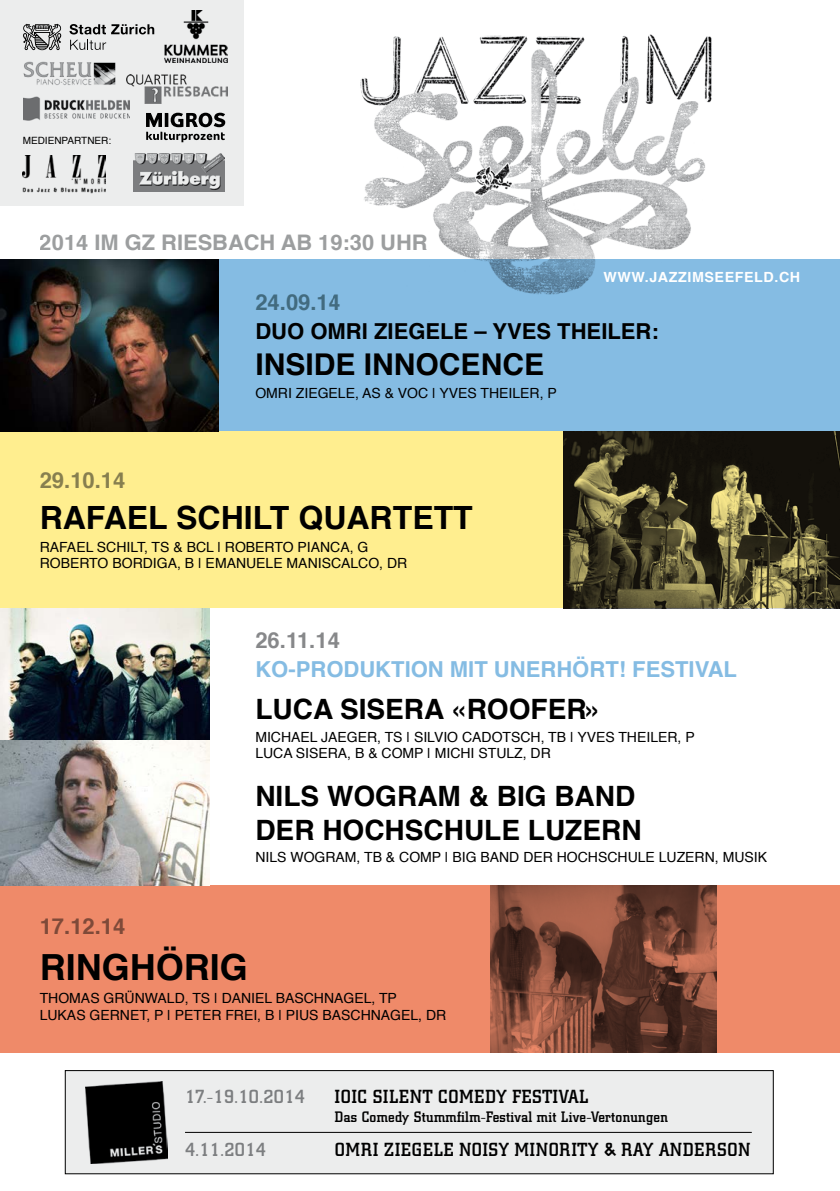
<style>
.page{position:relative;width:840px;height:1191px;background:#fff}
.page>*{position:absolute;margin:0;border:0;box-sizing:border-box;transform-origin:0 0}
.t1{font:700 36px "Helvetica";color:#000}
.t2{font:700 32px "Helvetica";color:#000}
.t3{font:700 30px "Helvetica";color:#000}
.t4{font:700 28px/33.6px "Helvetica";color:#000}
.t5{font:700 22px "Helvetica";color:#85bce3}
.t6{font:700 22px "Helvetica";color:#000}
.t7{font:700 22px "Helvetica";color:#426b7f}
.t8{font:700 22px "Helvetica";color:#877f4f}
.t9{font:700 22px "Helvetica";color:#87888a}
.t10{font:700 22px "Helvetica";color:#7f4a39}
.t11{font:700 21.4px "Helvetica";color:#9c9e9f}
.t12{font:500 18.8px "City";letter-spacing:.04em;color:#000}
.t13{font:500 18.8px "City";letter-spacing:.02em;color:#87888a}
.t14{font:500 15px "City";letter-spacing:.02em;color:#000}
.t15{font:14px/16.8px "Helvetica";color:#000}
.t16{font:700 14px "Helvetica";letter-spacing:.04em;color:#fff}
.t17{font:10px "Helvetica";color:#000}
</style>
<div class="page">
<div style="left:65px;top:1070px;width:707px;height:103px;background:#eceded"></div>
<div style="left:65px;top:1070px;width:708px;height:104px;border:1px solid #000"></div>
<div style="left:0;top:260px;width:839px;height:171px;background:#85bce3"></div>
<div style="left:0;top:431px;width:839px;height:177px;background:#ffee8f"></div>
<div style="left:0;top:885px;width:839px;height:167px;background:#ef8a69"></div>
<img style="left:333px;top:34px;width:383px;height:261px">
<img style="left:85px;top:1081px;width:82px;height:82px">
<hr style="left:185px;top:1132px;width:566px;height:1px;background:#000">
<img style="left:563px;top:431px;width:276px;height:177px">
<img style="left:490px;top:885px;width:226px;height:167px">
<img style="left:0;top:608px;width:209px;height:277px">
<img style="left:0;top:260px;width:218px;height:171px">
<svg style="left:0;top:0;width:244px;height:206px;background:#d0d1d1"></svg>
<p class="t17" style="left:23px;top:132px;width:90px">MEDIENPARTNER:</p>
<h3 class="t11" style="left:40px;top:225px;width:389px">2014 IM GZ RIESBACH AB 19:30 UHR</h3>
<p class="t16" style="left:603px;top:265px;width:198px">WWW.JAZZIMSEEFELD.CH</p>
<h3 class="t7" style="left:255px;top:284px;width:87px">24.09.14</h3>
<h3 class="t6" style="left:255px;top:313px;width:405px">DUO OMRI ZIEGELE – YVES THEILER:</h3>
<h3 class="t3" style="left:255px;top:340px;width:290px">INSIDE INNOCENCE</h3>
<p class="t15" style="left:255px;top:385px;width:303px">OMRI ZIEGELE, AS &amp; VOC | YVES THEILER, P</p>
<h3 class="t8" style="left:40px;top:462px;width:87px">29.10.14</h3>
<h2 class="t2" style="left:40px;top:492px;width:434px">RAFAEL SCHILT QUARTETT</h2>
<p class="t15" style="left:40px;top:538px;width:369px">RAFAEL SCHILT, TS &amp; BCL | ROBERTO PIANCA, G<br>ROBERTO BORDIGA, B | EMANUELE MANISCALCO, DR</p>
<h3 class="t9" style="left:255px;top:622px;width:86px">26.11.14</h3>
<h3 class="t5" style="left:255px;top:651px;width:483px">KO-PRODUKTION MIT UNERHÖRT! FESTIVAL</h3>
<h3 class="t4" style="left:255px;top:693px;width:348px">LUCA SISERA «ROOFER»</h3>
<p class="t15" style="left:255px;top:728px;width:440px">MICHAEL JAEGER, TS | SILVIO CADOTSCH, TB | YVES THEILER, P<br>LUCA SISERA, B &amp; COMP | MICHI STULZ, DR</p>
<h3 class="t4" style="left:255px;top:780px;width:387px">NILS WOGRAM &amp; BIG BAND<br>DER HOCHSCHULE LUZERN</h3>
<p class="t15" style="left:255px;top:849px;width:513px">NILS WOGRAM, TB &amp; COMP | BIG BAND DER HOCHSCHULE LUZERN, MUSIK</p>
<h3 class="t10" style="left:40px;top:908px;width:87px">17.12.14</h3>
<h1 class="t1" style="left:40px;top:938px;width:210px">RINGHÖRIG</h1>
<p class="t15" style="left:40px;top:990px;width:408px">THOMAS GRÜNWALD, TS | DANIEL BASCHNAGEL, TP<br>LUKAS GERNET, P | PETER FREI, B | PIUS BASCHNAGEL, DR</p>
<h3 class="t13" style="left:185px;top:1086px;width:121px">17.-19.10.2014</h3>
<h3 class="t12" style="left:335px;top:1086px;width:255px">IOIC SILENT COMEDY FESTIVAL</h3>
<p class="t14" style="left:335px;top:1108px;width:334px">Das Comedy Stummfilm-Festival mit Live-Vertonungen</p>
<h3 class="t13" style="left:185px;top:1138px;width:83px">4.11.2014</h3>
<h3 class="t12" style="left:335px;top:1138px;width:416px">OMRI ZIEGELE NOISY MINORITY &amp; RAY ANDERSON</h3>
</div>
